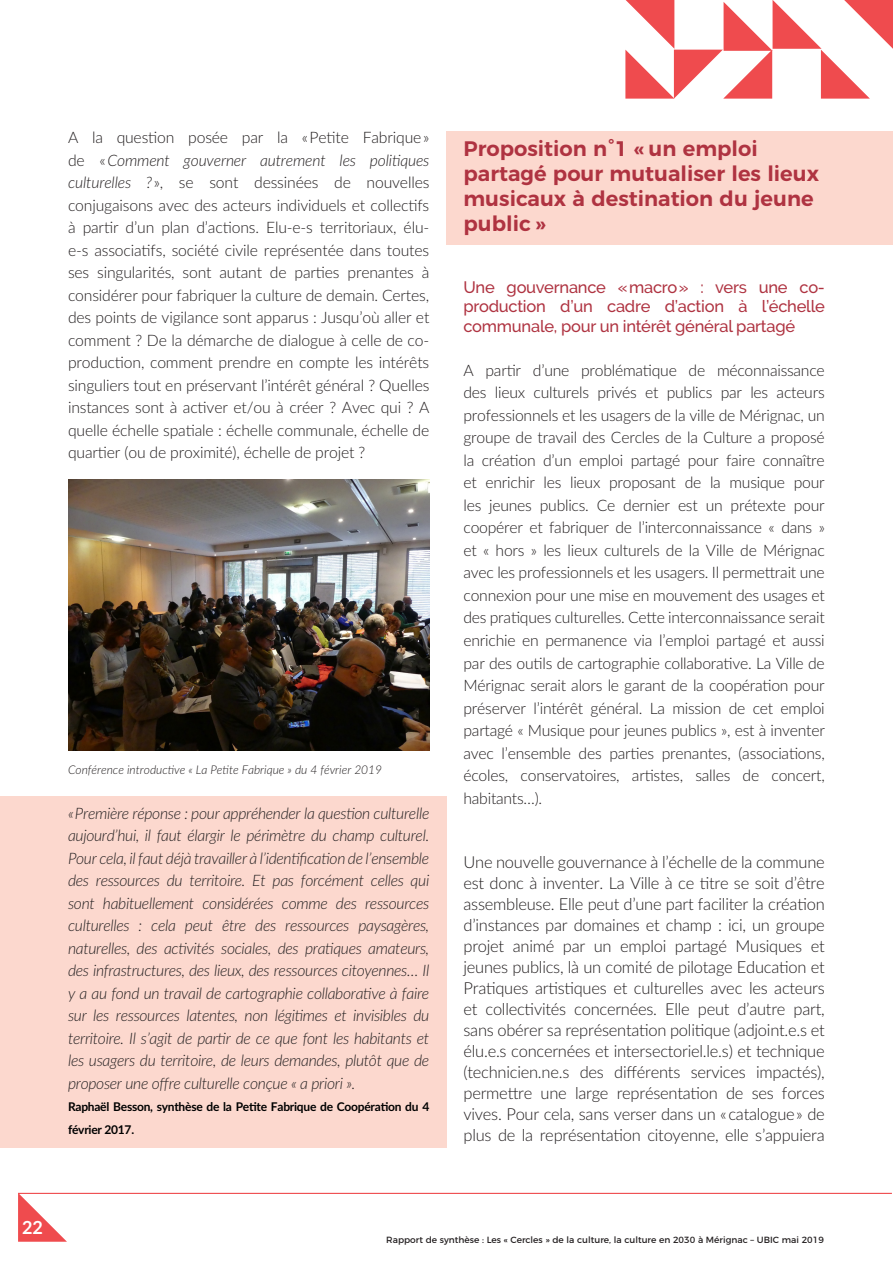
<style>
.page{position:relative;width:893px;height:1263px;background:#fff}
.page>*{position:absolute;margin:0;border:0;box-sizing:border-box;transform-origin:0 0}
.sous_titre{font:600 21px/25.2px "Montserrat";color:#af3341}
.t1{font:700 18px "Lato";color:#fff}
.texte{font:300 16.5px/21px "Lato";letter-spacing:-.015em;color:#231f20;text-align:justify}
.titre_paragraphe{font:500 16.5px/19.8px "Raleway";letter-spacing:-.015em;color:#af3341;text-align:justify}
.titre_paragraphe-2{font:300 15.75px/22.5px "Lato";letter-spacing:-.015em;color:#231f20;text-align:justify}
.texte-2{font:300 15.75px/22.5px "Lato";letter-spacing:-.01em;color:#231f20;text-align:justify}
.texte-3{font:italic 300 15.75px/22.5px "Lato";letter-spacing:-.02em;color:#231f20;text-align:justify}
.texte-4{font:700 12px/22.5px "Lato";letter-spacing:-.02em;color:#000}
.texte-5{font:italic 300 12px "Lato";color:#231f20}
.t2{font:9px "Montserrat";color:#231f20}
.s1{font-style:italic}
</style>
<div class="page">
<svg style="left:625px;top:0;width:268px;height:99px"></svg>
<svg style="left:18px;top:1194px;width:49px;height:48px"></svg>
<hr style="left:18px;top:1193px;width:874px;height:1px;background:#ef4b4e">
<div style="left:0;top:796px;width:446px;height:352px;background:#fcd8ce"></div>
<img style="left:68px;top:480px;width:361px;height:271px">
<div style="left:446px;top:131px;width:447px;height:113px;background:#fcd8ce"></div>
<p class="texte-2" style="left:68px;top:126px;width:363px">A la question posée par la « Petite Fabrique » de « <span class="s1">Comment gouverner autrement les politiques culturelles ?</span>», se sont dessinées de nouvelles conjugaisons avec des acteurs individuels et collectifs à partir d’un plan d’actions. Elu-e-s territoriaux, élu&shy;e-s associatifs, société civile représentée dans toutes ses singularités, sont autant de parties prenantes à considérer pour fabriquer la culture de demain. Certes, des points de vigilance sont apparus : Jusqu’où aller et comment ? De la démarche de dialogue à celle de co&shy;production, comment prendre en compte les intérêts singuliers tout en préservant l’intérêt général ? Quelles instances sont à activer et/ou à créer ? Avec qui ? A quelle échelle spatiale : échelle communale, échelle de quartier (ou de proximité), échelle de projet ?</p>
<p class="texte-5" style="left:68px;top:761px;width:316px">Conférence introductive « La Petite Fabrique » du 4 février 2019</p>
<p class="texte-3" style="left:68px;top:801px;width:363px">« Première réponse : pour appréhender la question culturelle aujourd’hui, il faut élargir le périmètre du champ culturel.<br>Pour cela, il faut déjà travailler à l’identification de l’ensemble des ressources du territoire. Et pas forcément celles qui sont habituellement considérées comme des ressources culturelles : cela peut être des ressources paysagères, naturelles, des activités sociales, des pratiques amateurs, des infrastructures, des lieux, des ressources citoyennes… Il y a au fond un travail de cartographie collaborative à faire sur les ressources latentes, non légitimes et invisibles du territoire. Il s’agit de partir de ce que font les habitants et les usagers du territoire, de leurs demandes, plutôt que de proposer une offre culturelle conçue « a priori ».</p>
<p class="texte-4" style="left:68px;top:1095px;width:363px">Raphaël Besson, synthèse de la Petite Fabrique de Coopération du 4 février 2017.</p>
<p class="sous_titre" style="left:463px;top:134px;width:357px">Proposition n°1 « un emploi partagé pour mutualiser les lieux musicaux à destination du jeune public »</p>
<p class="titre_paragraphe" style="left:463px;top:277px;width:363px">Une gouvernance «macro» : vers une co&shy;production d’un cadre d’action à l’échelle communale, pour un intérêt général partagé</p>
<p class="titre_paragraphe-2" style="left:463px;top:358px;width:363px">A partir d’une problématique de méconnaissance des lieux culturels privés et publics par les acteurs professionnels et les usagers de la ville de Mérignac, un groupe de travail des Cercles de la Culture a proposé la création d’un emploi partagé pour faire connaître et enrichir les lieux proposant de la musique pour les jeunes publics. Ce dernier est un prétexte pour coopérer et fabriquer de l’interconnaissance « dans » et « hors » les lieux culturels de la Ville de Mérignac avec les professionnels et les usagers. Il permettrait une connexion pour une mise en mouvement des usages et des pratiques culturelles. Cette interconnaissance serait enrichie en permanence via l’emploi partagé et aussi par des outils de cartographie collaborative. La Ville de Mérignac serait alors le garant de la coopération pour préserver l’intérêt général. La mission de cet emploi partagé « Musique pour jeunes publics », est à inventer avec l’ensemble des parties prenantes, (associations, écoles, conservatoires, artistes, salles de concert, habitants…).</p>
<p class="texte" style="left:463px;top:851px;width:363px">Une nouvelle gouvernance à l’échelle de la commune est donc à inventer. La Ville à ce titre se soit d’être assembleuse. Elle peut d’une part faciliter la création d’instances par domaines et champ : ici, un groupe projet animé par un emploi partagé Musiques et jeunes publics, là un comité de pilotage Education et Pratiques artistiques et culturelles avec les acteurs et collectivités concernées. Elle peut d’autre part, sans obérer sa représentation politique (adjoint.e.s et élu.e.s concernées et intersectoriel.le.s) et technique (technicien.ne.s des différents services impactés), permettre une large représentation de ses forces vives. Pour cela, sans verser dans un « catalogue » de plus de la représentation citoyenne, elle s’appuiera</p>
<p class="t1" style="left:22px;top:1214px;width:22px">22</p>
<p class="t2" style="left:386px;top:1233px;width:439px">Rapport de synthèse : Les « Cercles » de la culture, la culture en 2030 à Mérignac – UBIC mai 2019</p>
</div>
